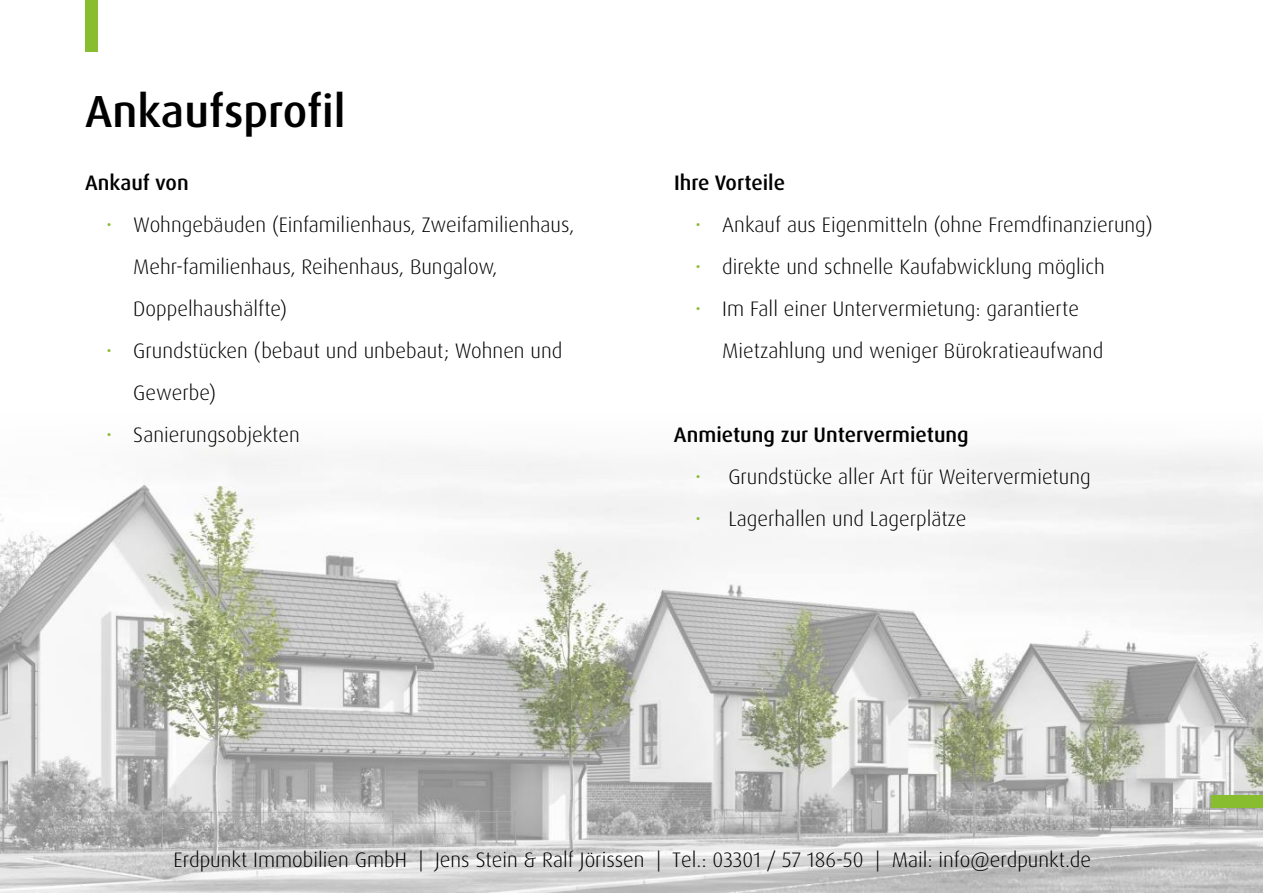
<style>
.page{position:relative;width:1263px;height:893px;background:#fff}
.page>*{position:absolute;margin:0;border:0;box-sizing:border-box;transform-origin:0 0}
.t1{font:500 45px "Dax Pro";color:#000}
.t2{font:300 21px/42px "Dax Pro";color:#000}
.t3{font:500 21px "Dax Pro";color:#000}
.s1{color:#88bd2f}
</style>
<div class="page">
<img style="left:0;top:449px;width:1263px;height:443px">
<div style="left:85px;top:0;width:13px;height:51px;background:#88bd2f"></div>
<div style="left:1212px;top:795px;width:51px;height:13px;background:#88bd2f"></div>
<img style="left:170px;top:845px;width:923px;height:32px">
<h1 class="t1" style="left:85px;top:92px;width:262px">Ankaufsprofil</h1>
<p class="t3" style="left:85px;top:174px;width:105px">Ankauf von</p>
<p class="t2" style="left:133px;top:205px;width:443px;text-indent:-27px"><span class="s1">•</span> Wohngebäuden (Einfamilienhaus, Zweifamilienhaus,<br>Mehr-familienhaus, Reihenhaus, Bungalow,<br>Doppelhaushälfte)</p>
<p class="t2" style="left:133px;top:331px;width:431px;text-indent:-27px"><span class="s1">•</span> Grundstücken (bebaut und unbebaut; Wohnen und<br>Gewerbe)</p>
<p class="t2" style="left:106px;top:415px;width:195px"><span class="s1">•</span> Sanierungsobjekten</p>
<p class="t3" style="left:674px;top:174px;width:113px">Ihre Vorteile</p>
<p class="t2" style="left:695px;top:205px;width:459px"><span class="s1">•</span> Ankauf aus Eigenmitteln (ohne Fremdfinanzierung)</p>
<p class="t2" style="left:695px;top:247px;width:411px"><span class="s1">•</span> direkte und schnelle Kaufabwicklung möglich</p>
<p class="t2" style="left:722px;top:289px;width:382px;text-indent:-27px"><span class="s1">•</span> Im Fall einer Untervermietung: garantierte<br>Mietzahlung und weniger Bürokratieaufwand</p>
<p class="t3" style="left:674px;top:426px;width:296px">Anmietung zur Untervermietung</p>
<p class="t2" style="left:695px;top:457px;width:397px"><span class="s1">•</span> Grundstücke aller Art für Weitervermietung</p>
<p class="t2" style="left:695px;top:499px;width:273px"><span class="s1">•</span> Lagerhallen und Lagerplätze</p>
<p class="t2" style="left:174px;top:840px;width:919px">Erdpunkt Immobilien GmbH | Jens Stein &amp; Ralf Jörissen | Tel.: 03301 / 57 186-50 | Mail: info@erdpunkt.de</p>
</div>
